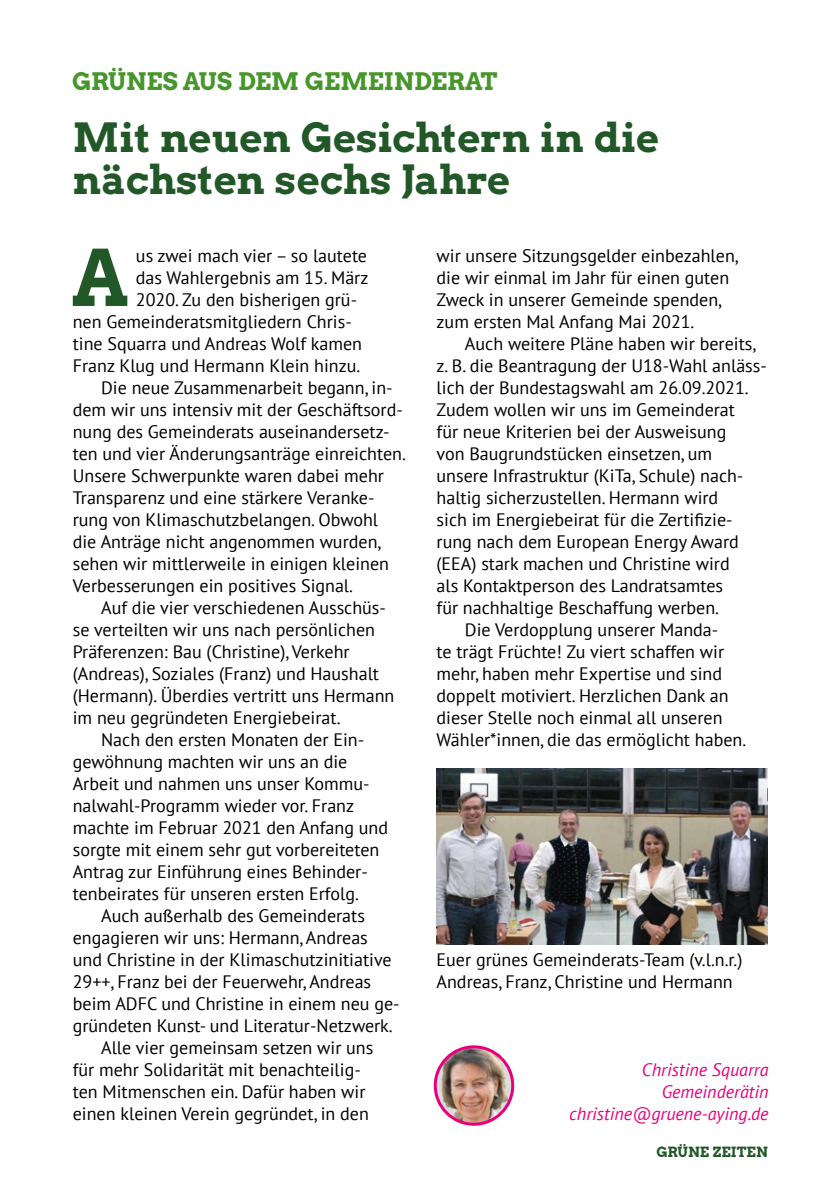
<style>
.page{position:relative;width:840px;height:1191px;background:#fff}
.page>*{position:absolute;margin:0;border:0;box-sizing:border-box;transform-origin:0 0}
.t1{font:77.4px "Arvo Gruen";color:#225828}
.t2{font:40px/42px "Arvo Gruen";color:#225828}
.t3{font:24px "Arvo Gruen";color:#46962b}
.t4{font:18px/22px "PT Sans";color:#000}
.t5{font:italic 18px/22px "PT Sans";color:#e6007d;text-align:right}
.t6{font:14px "Arvo Gruen";color:#225828}
</style>
<div class="page">
<img style="left:435px;top:1046px;width:77px;height:78px;border-radius:39px">
<div style="left:433px;top:1045px;width:81px;height:80px;border:3px solid #e6007d;border-radius:50%"></div>
<img style="left:436px;top:768px;width:331px;height:176px">
<h3 class="t3" style="left:72px;top:65px;width:426px">GRÜNES AUS DEM GEMEINDERAT</h3>
<h2 class="t2" style="left:73px;top:115px;width:587px">Mit neuen Gesichtern in die nächsten sechs Jahre</h2>
<h1 class="t1" style="left:72px;top:224px;width:58px">A</h1>
<p class="t4" style="left:136px;top:244px;width:232px">us zwei mach vier – so lautete</p>
<p class="t4" style="left:136px;top:266px;width:234px">das Wahlergebnis am 15. März</p>
<p class="t4" style="left:136px;top:288px;width:222px">2020. Zu den bisherigen grü-</p>
<p class="t4" style="left:73px;top:310px;width:280px">nen Gemeinderatsmitgliedern Chris-</p>
<p class="t4" style="left:73px;top:332px;width:291px">tine Squarra und Andreas Wolf kamen</p>
<p class="t4" style="left:73px;top:354px;width:289px">Franz Klug und Hermann Klein hinzu.</p>
<p class="t4" style="left:101px;top:376px;width:293px">Die neue Zusammenarbeit begann, in-</p>
<p class="t4" style="left:73px;top:398px;width:331px">dem wir uns intensiv mit der Geschäftsord-</p>
<p class="t4" style="left:73px;top:420px;width:318px">nung des Gemeinderats auseinandersetz-</p>
<p class="t4" style="left:73px;top:442px;width:334px">ten und vier Änderungsanträge einreichten.</p>
<p class="t4" style="left:73px;top:464px;width:312px">Unsere Schwerpunkte waren dabei mehr</p>
<p class="t4" style="left:73px;top:486px;width:303px">Transparenz und eine stärkere Veranke-</p>
<p class="t4" style="left:73px;top:508px;width:307px">rung von Klimaschutzbelangen. Obwohl</p>
<p class="t4" style="left:73px;top:530px;width:309px">die Anträge nicht angenommen wurden,</p>
<p class="t4" style="left:73px;top:552px;width:317px">sehen wir mittlerweile in einigen kleinen</p>
<p class="t4" style="left:73px;top:574px;width:282px">Verbesserungen ein positives Signal.</p>
<p class="t4" style="left:101px;top:596px;width:286px">Auf die vier verschiedenen Ausschüs-</p>
<p class="t4" style="left:73px;top:618px;width:303px">se verteilten wir uns nach persönlichen</p>
<p class="t4" style="left:73px;top:640px;width:278px">Präferenzen: Bau (Christine), Verkehr</p>
<p class="t4" style="left:73px;top:662px;width:307px">(Andreas), Soziales (Franz) und Haushalt</p>
<p class="t4" style="left:73px;top:684px;width:323px">(Hermann). Überdies vertritt uns Hermann</p>
<p class="t4" style="left:73px;top:706px;width:269px">im neu gegründeten Energiebeirat.</p>
<p class="t4" style="left:101px;top:728px;width:264px">Nach den ersten Monaten der Ein-</p>
<p class="t4" style="left:73px;top:750px;width:276px">gewöhnung machten wir uns an die</p>
<p class="t4" style="left:73px;top:772px;width:298px">Arbeit und nahmen uns unser Kommu-</p>
<p class="t4" style="left:73px;top:794px;width:283px">nalwahl-Programm wieder vor. Franz</p>
<p class="t4" style="left:73px;top:816px;width:316px">machte im Februar 2021 den Anfang und</p>
<p class="t4" style="left:73px;top:838px;width:308px">sorgte mit einem sehr gut vorbereiteten</p>
<p class="t4" style="left:73px;top:860px;width:296px">Antrag zur Einführung eines Behinder-</p>
<p class="t4" style="left:73px;top:882px;width:287px">tenbeirates für unseren ersten Erfolg.</p>
<p class="t4" style="left:101px;top:904px;width:265px">Auch außerhalb des Gemeinderats</p>
<p class="t4" style="left:73px;top:926px;width:296px">engagieren wir uns: Hermann, Andreas</p>
<p class="t4" style="left:73px;top:948px;width:320px">und Christine in der Klimaschutzinitiative</p>
<p class="t4" style="left:73px;top:970px;width:300px">29++, Franz bei der Feuerwehr, Andreas</p>
<p class="t4" style="left:73px;top:992px;width:328px">beim ADFC und Christine in einem neu ge-</p>
<p class="t4" style="left:73px;top:1014px;width:321px">gründeten Kunst- und Literatur-Netzwerk.</p>
<p class="t4" style="left:101px;top:1036px;width:273px">Alle vier gemeinsam setzen wir uns</p>
<p class="t4" style="left:73px;top:1058px;width:289px">für mehr Solidarität mit benachteilig-</p>
<p class="t4" style="left:73px;top:1080px;width:294px">ten Mitmenschen ein. Dafür haben wir</p>
<p class="t4" style="left:73px;top:1102px;width:297px">einen kleinen Verein gegründet, in den</p>
<p class="t4" style="left:436px;top:244px;width:303px">wir unsere Sitzungsgelder einbezahlen, die wir einmal im Jahr für einen guten Zweck in unserer Gemeinde spenden, zum ersten Mal Anfang Mai 2021.</p>
<p class="t4" style="left:464px;top:332px;width:292px">Auch weitere Pläne haben wir bereits,</p>
<p class="t4" style="left:436px;top:354px;width:331px">z. B. die Beantragung der U18-Wahl anläss-</p>
<p class="t4" style="left:436px;top:376px;width:313px">lich der Bundestagswahl am 26.09.2021.</p>
<p class="t4" style="left:436px;top:398px;width:300px">Zudem wollen wir uns im Gemeinderat</p>
<p class="t4" style="left:436px;top:420px;width:291px">für neue Kriterien bei der Ausweisung</p>
<p class="t4" style="left:436px;top:442px;width:277px">von Baugrundstücken einsetzen, um</p>
<p class="t4" style="left:436px;top:464px;width:308px">unsere Infrastruktur (KiTa, Schule) nach-</p>
<p class="t4" style="left:436px;top:486px;width:283px">haltig sicherzustellen. Hermann wird</p>
<p class="t4" style="left:436px;top:508px;width:297px">sich im Energiebeirat für die Zertifizie-</p>
<p class="t4" style="left:436px;top:530px;width:304px">rung nach dem European Energy Award</p>
<p class="t4" style="left:436px;top:552px;width:294px">(EEA) stark machen und Christine wird</p>
<p class="t4" style="left:436px;top:574px;width:288px">als Kontaktperson des Landratsamtes</p>
<p class="t4" style="left:436px;top:596px;width:284px">für nachhaltige Beschaffung werben.</p>
<p class="t4" style="left:464px;top:618px;width:255px">Die Verdopplung unserer Manda-</p>
<p class="t4" style="left:436px;top:640px;width:289px">te trägt Früchte! Zu viert schaffen wir</p>
<p class="t4" style="left:436px;top:662px;width:287px">mehr, haben mehr Expertise und sind</p>
<p class="t4" style="left:436px;top:684px;width:293px">doppelt motiviert. Herzlichen Dank an</p>
<p class="t4" style="left:436px;top:706px;width:287px">dieser Stelle noch einmal all unseren</p>
<p class="t4" style="left:436px;top:728px;width:311px">Wähler*innen, die das ermöglicht haben.</p>
<p class="t4" style="left:436px;top:948px;width:307px">Euer grünes Gemeinderats-Team (v.l.n.r.)<br>Andreas, Franz, Christine und Hermann</p>
<p class="t5" style="left:569px;top:1058px;width:201px">Christine Squarra<br>Gemeinderätin christine@gruene-aying.de</p>
<p class="t6" style="left:656px;top:1142px;width:113px">GRÜNE ZEITEN</p>
</div>
